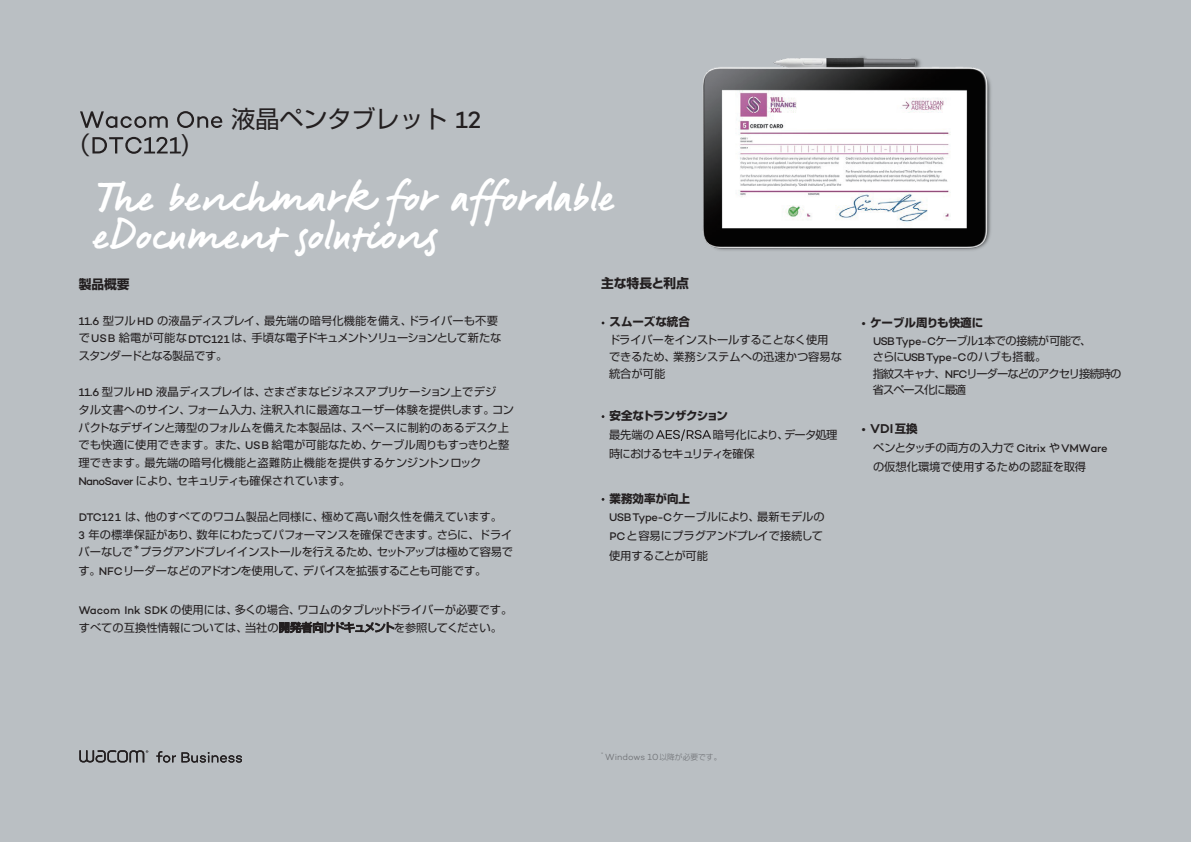
<style>
.page{position:relative;width:1191px;height:842px;background:#babfc3}
.page>*{position:absolute;margin:0;border:0;box-sizing:border-box;transform-origin:0 0}
.t1{font:43.2px/37.7px "Signature Wacom";color:#fff}
.t2{font:24px "Shin Go Pro";color:#231f20}
.t3{font:600 13px "Campton";color:#231f20}
.t4{font:700 12.8px "Shin Go Pro";color:#231f20}
.t5{font:700 11.5px "Shin Go Pro";letter-spacing:-.005em;color:#231f20}
.t6{font:700 11.5px "Shin Go Pro";letter-spacing:-.06em;color:#231f20}
.t7{font:11.2px/17.6px "Shin Go Pro";color:#231f20}
.t8{font:11.2px/16.6px "Shin Go Pro";letter-spacing:-.09em;color:#231f20}
.t9{font:11.2px/19.2px "Shin Go Pro";letter-spacing:-.065em;color:#231f20}
.t10{font:300 9px "Campton";color:#6e7074}
.t11{font:300 5.2px "Campton";color:#6e7074}
.s1{font-family:"Campton";font-weight:500}
.s2{font-family:"Campton";font-weight:600}
.s3{font-size:11.5px}
.s4{font-family:"Shin Go Pro";font-weight:700;font-size:11.5px}
.s5{font-family:"Shin Go Pro";font-size:7.8px}
</style>
<div class="page">
<svg style="left:279px;top:622px;width:115px;height:11px"></svg>
<svg style="left:656px;top:429px;width:55px;height:12px"></svg>
<svg style="left:80px;top:111px;width:143px;height:17px"></svg>
<svg style="left:92px;top:137px;width:89px;height:17px"></svg>
<img style="left:703px;top:56px;width:288px;height:195px">
<svg style="left:79px;top:750px;width:163px;height:13px"></svg>
<h2 class="t2" style="left:231px;top:99px;width:251px">液晶ペンタブレット <span class="s1">12</span></h2>
<h2 class="t2" style="left:66px;top:125px;width:25px">（</h2>
<h2 class="t2" style="left:181px;top:125px;width:10px">)</h2>
<h1 class="t1" style="left:94px;top:175px;width:523px">The benchmark for affordable eDocument solutions</h1>
<p class="t4" style="left:79px;top:274px;width:52px">製品概要</p>
<p class="t7" style="left:79px;top:311px;width:424px;line-height:17.1px"><span class="s1">11.6</span> 型フル<span class="s1">HD</span> の液晶ディスプレイ、最先端の暗号化機能を備え、ドライバーも不要で<span class="s1">USB</span> 給電が可能な<span class="s1">DTC121</span> は、手頃な電子ドキュメントソリューションとして新たなスタンダードとなる製品です。</p>
<p class="t7" style="left:78px;top:382px;width:437px"><span class="s1">11.6</span> 型フル<span class="s1">HD</span> 液晶ディスプレイは、さまざまなビジネスアプリケーション上でデジ<br>タル文書へのサイン、フォーム入力、注釈入れに最適なユーザー体験を提供します。コンパクトなデザインと薄型のフォルムを備えた本製品は、スペースに制約のあるデスク上でも快適に使用できます。また、<span class="s1">USB</span> 給電が可能なため、ケーブル周りもすっきりと整理できます。最先端の暗号化機能と盗難防止機能を提供するケンジントンロック<span class="s1">NanoSaver</span> により、セキュリティも確保されています。</p>
<p class="t7" style="left:79px;top:507px;width:436px"><span class="s1">DTC121</span> は、他のすべてのワコム製品と同様に、極めて高い耐久性を備えています。<br><span class="s1">3</span> 年の標準保証があり、数年にわたってパフォーマンスを確保できます。さらに、ドライバーなしで*プラグアンドプレイインストールを行えるため、セットアップは極めて容易です。<span class="s1">NFC</span>リーダーなどのアドオンを使用して、デバイスを拡張することも可能です。</p>
<p class="t7" style="left:79px;top:600px;width:435px;line-height:17.3px"><span class="s1">Wacom Ink SDK</span> の使用には、多くの場合、ワコムのタブレットドライバーが必要です。すべての互換性情報については、当社の開発者向けドキュメントを参照してください。</p>
<p class="t4" style="left:601px;top:273px;width:89px">主な特長と利点</p>
<p class="t5" style="left:609px;top:313px;width:82px">スムーズな統合</p>
<p class="t7" style="left:609px;top:330px;width:234px;line-height:16.8px">ドライバーをインストールすることなく使用できるため、業務システムへの迅速かつ容易な統合が可能</p>
<p class="t6" style="left:609px;top:406px;width:120px">安全なトランザクション</p>
<p class="t7" style="left:609px;top:424px;width:46px">最先端の</p>
<p class="t9" style="left:609px;top:424px;width:230px;text-indent:104px">暗号化により、データ処理時におけるセキュリティを確保</p>
<p class="t5" style="left:609px;top:489px;width:82px">業務効率が向上</p>
<p class="t7" style="left:609px;top:506px;width:217px;line-height:19.4px"><span class="s1">USB Type-C</span>ケーブルにより、最新モデルの<br><span class="s1">PC</span>と容易にプラグアンドプレイで接続して使用することが可能</p>
<p class="t5" style="left:861px;top:313px;width:123px"><span class="s2">•</span> ケーブル周りも快適に</p>
<p class="t8" style="left:873px;top:331px;width:250px"><span class="s1">USB Type-C</span>ケーブル<span class="s1">1</span>本での接続が可能で、<br>さらに<span class="s1">USB Type-C</span>のハブも搭載。<br>指紋スキャナ、<span class="s1">NFC</span>リーダーなどのアクセリ接続時の省スペース化に最適</p>
<p class="t3" style="left:861px;top:420px;width:58px"><span class="s3">•</span> VDI<span class="s4">互換</span></p>
<p class="t7" style="left:873px;top:436px;width:236px;line-height:19.3px">ペンとタッチの両方の入力で <span class="s1">Citrix</span> や<span class="s1">VMWare</span>の仮想化環境で使用するための認証を取得</p>
<p class="t11" style="left:601px;top:751px;width:4px">*</p>
<p class="t10" style="left:605px;top:752px;width:118px">Windows 10<span class="s5">以降が必要です。</span></p>
</div>
